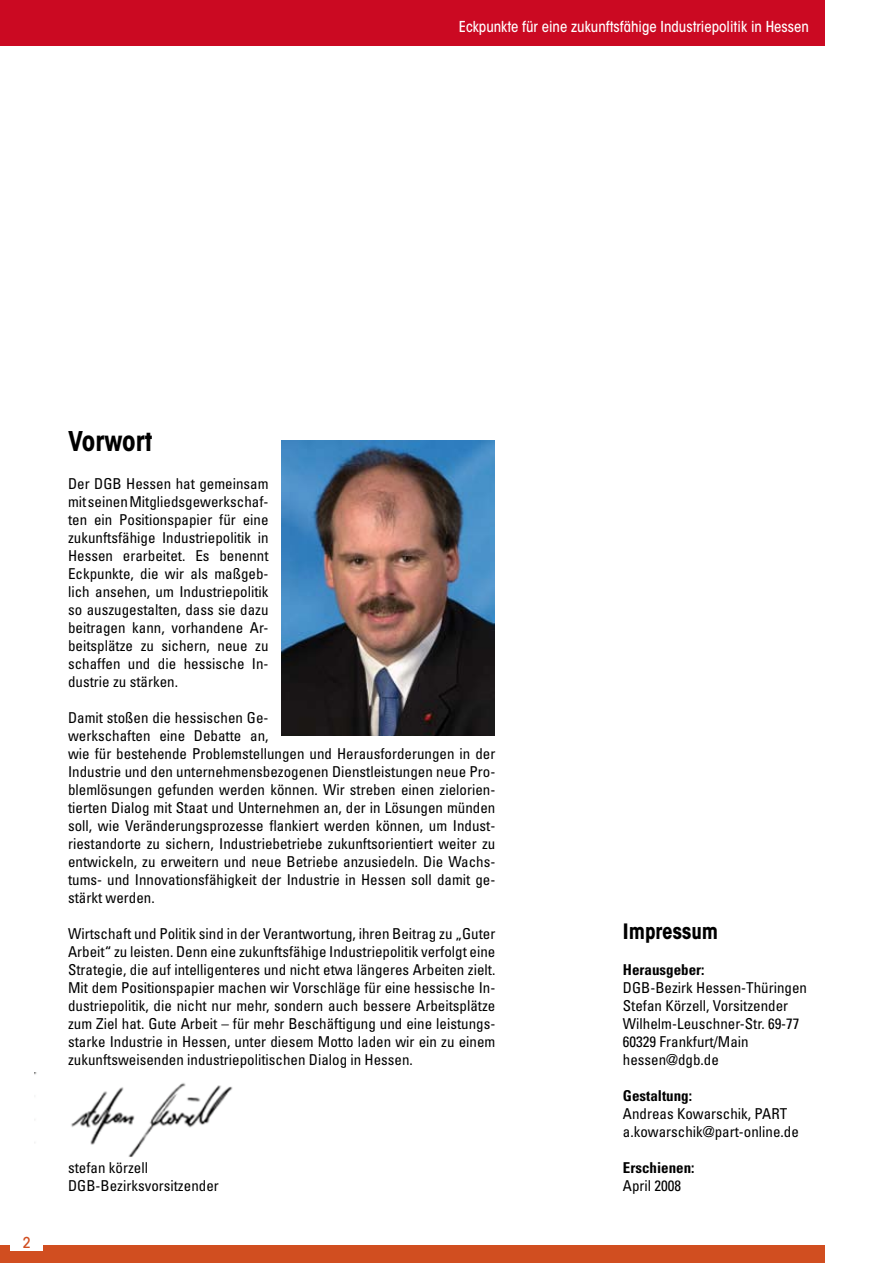
<style>
.page{position:relative;width:893px;height:1263px;background:#fff}
.page>*{position:absolute;margin:0;border:0;box-sizing:border-box;transform-origin:0 0}
.t1{font:700 condensed 27px "ITC Avant Garde Std";color:#000}
.t2{font:700 condensed 21px "ITC Avant Garde Std";color:#000}
.t3{font:condensed 15px/18px "Univers LT Std";color:#000}
.t4{font:500 condensed 15px "ITC Avant Garde Std";color:#fff}
.t5{font:700 condensed 15px "Univers LT Std";color:#000}
.t6{font:500 condensed 15px "ITC Avant Garde Std";color:#d14e20}
</style>
<div class="page">
<div style="left:0;top:0;width:825px;height:46px;background:#cb0922"></div>
<div style="left:0;top:1245px;width:825px;height:18px;background:#d14e20"></div>
<div style="left:11px;top:1241px;width:32px;height:9px;background:#fff"></div>
<img style="left:35px;top:1072px;width:198px;height:85px">
<img style="left:281px;top:440px;width:213px;height:295px">
<p class="t4" style="left:459px;top:18px;width:351px">Eckpunkte für eine zukunftsfähige Industriepolitik in Hessen</p>
<p class="t6" style="left:23px;top:1233px;width:9px">2</p>
<h1 class="t1" style="left:68px;top:424px;width:86px">Vorwort</h1>
<p class="t3" style="left:68px;top:474px;width:202px;text-align:justify">Der DGB Hessen hat gemeinsam mit seinen Mitgliedsgewerkschaf&shy;ten ein Positionspapier für eine zukunftsfähige Industriepolitik in Hessen erarbeitet. Es benennt Eckpunkte, die wir als maßgeb&shy;lich ansehen, um Industriepolitik so auszugestalten, dass sie dazu beitragen kann, vorhandene Ar&shy;beitsplätze zu sichern, neue zu schaffen und die hessische In&shy;dustrie zu stärken.</p>
<p class="t3" style="left:68px;top:708px;width:429px">Damit stoßen die hessischen Ge-<br>werkschaften eine Debatte an,<br>wie für bestehende Problemstellungen und Herausforderungen in der Industrie und den unternehmensbezogenen Dienstleistungen neue Pro&shy;blemlösungen gefunden werden können. Wir streben einen zielorien&shy;tierten Dialog mit Staat und Unternehmen an, der in Lösungen münden soll, wie Veränderungsprozesse flankiert werden können, um Indust&shy;riestandorte zu sichern, Industriebetriebe zukunftsorientiert weiter zu entwickeln, zu erweitern und neue Betriebe anzusiedeln. Die Wachs&shy;tums- und Innovationsfähigkeit der Industrie in Hessen soll damit ge&shy;stärkt werden.</p>
<p class="t3" style="left:68px;top:924px;width:429px;text-align:justify">Wirtschaft und Politik sind in der Verantwortung, ihren Beitrag zu „Guter Arbeit“ zu leisten. Denn eine zukunftsfähige Industriepolitik verfolgt eine Strategie, die auf intelligenteres und nicht etwa längeres Arbeiten zielt.<br>Mit dem Positionspapier machen wir Vorschläge für eine hessische In&shy;dustriepolitik, die nicht nur mehr, sondern auch bessere Arbeitsplätze zum Ziel hat. Gute Arbeit – für mehr Beschäftigung und eine leistungs&shy;starke Industrie in Hessen, unter diesem Motto laden wir ein zu einem zukunftsweisenden industriepolitischen Dialog in Hessen.</p>
<p class="t3" style="left:68px;top:1158px;width:152px">stefan körzell<br>DGB-Bezirksvorsitzender</p>
<h2 class="t2" style="left:623px;top:918px;width:97px">Impressum</h2>
<p class="t5" style="left:623px;top:961px;width:83px">Herausgeber:</p>
<p class="t3" style="left:623px;top:979px;width:186px">DGB-Bezirk Hessen-Thüringen<br>Stefan Körzell, Vorsitzender<br>Wilhelm-Leuschner-Str. 69-77<br>60329 Frankfurt/Main hessen@dgb.de</p>
<p class="t5" style="left:623px;top:1087px;width:71px">Gestaltung:</p>
<p class="t3" style="left:623px;top:1105px;width:177px">Andreas Kowarschik, PART a.kowarschik@part-online.de</p>
<p class="t5" style="left:623px;top:1159px;width:73px">Erschienen:</p>
<p class="t3" style="left:623px;top:1177px;width:60px">April 2008</p>
</div>
